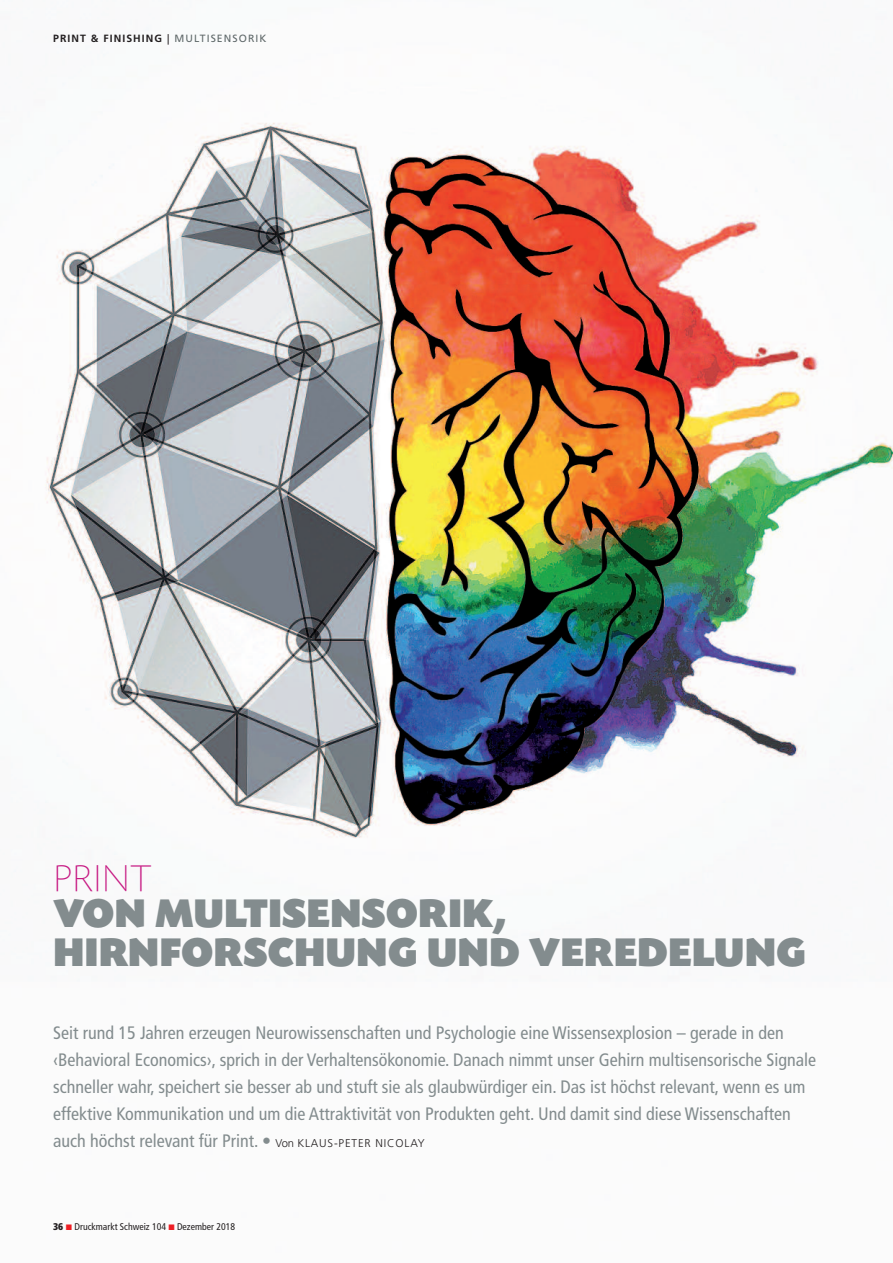
<style>
.page{position:relative;width:893px;height:1263px;background:#fff}
.page>*{position:absolute;margin:0;border:0;box-sizing:border-box;transform-origin:0 0}
.t1{font:42px/39px "Today SB Ultra";color:#838c8e}
.t2{font:300 expanded 39px "Today SB";color:#c61882}
.t3{font:condensed 18px/27px "Frutiger";color:#838c8e}
.t4{font:700 10.5px "Frutiger LT Std";letter-spacing:.1em;color:#231f20}
.t5{font:condensed 9.75px "Frutiger";color:#231f20}
.s1{font-weight:400}
.s2{font-weight:400;color:#60696a}
.s3{font-family:"Frutiger LT Std";font-weight:300;font-stretch:normal;font-size:11.25px;color:#231f20}
.s4{font-weight:900}
</style>
<div class="page">
<img style="left:15px;top:54px;width:878px;height:818px">
<p class="t4" style="left:53px;top:34px;width:215px">PRINT &amp; FINISHING <span class="s1">|</span> <span class="s2">MULTISENSORIK</span></p>
<h2 class="t2" style="left:53px;top:855px;width:100px">PRINT</h2>
<h1 class="t1" style="left:53px;top:893px;width:755px">VON MULTISENSORIK,<br>HIRNFORSCHUNG UND VEREDELUNG</h1>
<p class="t3" style="left:53px;top:1021px;width:764px">Seit rund 15 Jahren erzeugen Neurowissenschaften und Psychologie eine Wissensexplosion – gerade in den ‹Behavioral Economics›, sprich in der Verhaltensökonomie. Danach nimmt unser Gehirn multisensorische Signale schneller wahr, speichert sie besser ab und stuft sie als glaubwürdiger ein. Das ist höchst relevant, wenn es um effektive Kommunikation und um die Attraktivität von Produkten geht. Und damit sind diese Wissenschaften auch höchst relevant für Print. • <span class="s3">Von KLAUS-PETER NICOLAY</span></p>
<p class="t5" style="left:53px;top:1222px;width:183px"><span class="s4">36</span> Druckmarkt Schweiz 104 Dezember 2018</p>
</div>
